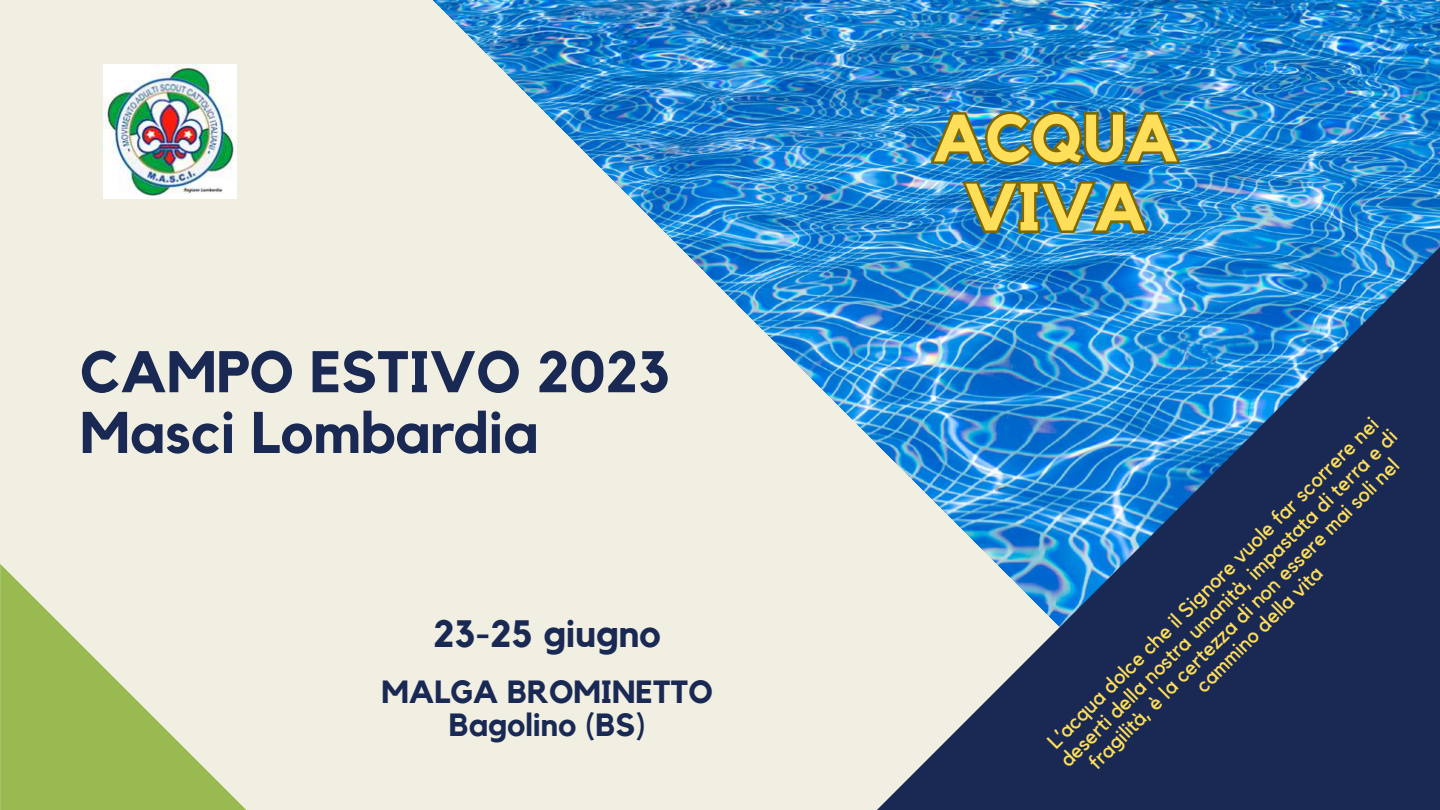
<style>
.page{position:relative;width:1440px;height:810px;background:#fff}
.page>*{position:absolute;margin:0;border:0;box-sizing:border-box;transform-origin:0 0}
.t1{font:700 66px/69px "Kollektif";color:#ffde59;text-align:center}
.t2{font:700 58px/60.8px "Kollektif";color:#192954}
.t3{font:700 38px "Kollektif";color:#192954}
.t4{font:700 32px/33px "Kollektif";color:#192954;text-align:center}
.t5{font:21px/21.8px "Kollektif";color:#ffde59;text-align:center}
</style>
<div class="page">
<img style="left:0;top:0;width:1420px;height:810px">
<img style="left:877px;top:247px;width:563px;height:563px">
<img style="left:103px;top:65px;width:134px;height:133px">
<img style="left:927px;top:108px;width:257px;height:60px">
<img style="left:958px;top:177px;width:195px;height:58px">
<h2 class="t2" style="left:80px;top:344px;width:591px">CAMPO ESTIVO 2023<br>Masci Lombardia</h2>
<h3 class="t3" style="left:433px;top:616px;width:229px">23-25 giugno</h3>
<h3 class="t4" style="left:381px;top:676px;width:333px">MALGA BROMINETTO<br>Bagolino (BS)</h3>
<h1 class="t1" style="left:933px;top:107px;width:247px">ACQUA<br>VIVA</h1>
<p class="t5" style="left:1041px;top:741px;width:468px;rotate:-45deg">L’acqua dolce che il Signore vuole far scorrere nei deserti del a nostra umanità, impastata di terra e di fragilità, è la certezza di non essere mai soli nel cammino del a vita</p>
</div>
